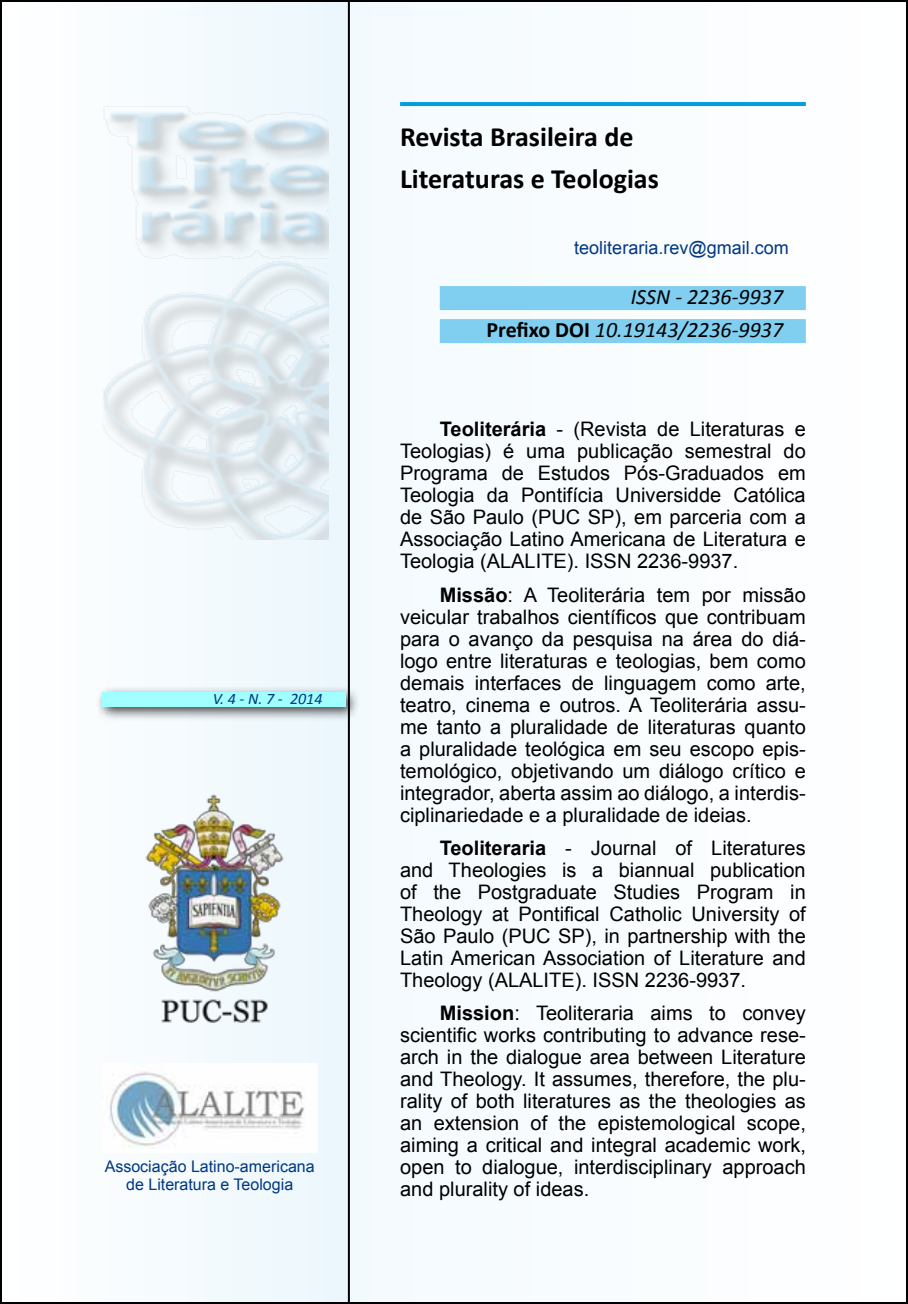
<style>
.page{position:relative;width:908px;height:1304px;background:#fff}
.page>*{position:absolute;margin:0;border:0;box-sizing:border-box;transform-origin:0 0}
.t1{font:700 28px/42px "Calibri";color:#000}
.t2{font:italic 22px/33px "Calibri";color:#000;text-align:right}
.t3{font:20px/22px "Arial";color:#000;text-align:justify}
.t4{font:18px "Arial";color:#003882}
.t5{font:16px/18px "Arial";color:#003882;text-align:center}
.t6{font:italic 16px "Calibri";color:#003882}
.s1{font-weight:700;font-style:normal}
.s2{font-weight:700}
</style>
<div class="page">
<div style="left:1px;top:1px;width:905px;height:1302px;background:#f9fcfe"></div>
<div style="left:0;top:0;width:350px;height:1304px;border:2px solid #000"></div>
<img style="left:103px;top:102px;width:225px;height:437px">
<div style="left:95px;top:685px;width:265px;height:36px;background:#000;opacity:.75"></div>
<div style="left:102px;top:692px;width:243px;height:15px;background:#a2ffff"></div>
<hr style="left:400px;top:102px;width:405px;height:4px;background:#009ee0">
<div style="left:439px;top:286px;width:366px;height:24px;background:#80cef0"></div>
<div style="left:439px;top:319px;width:366px;height:24px;background:#80cef0"></div>
<img style="left:110px;top:1072px;width:195px;height:77px">
<img style="left:145px;top:794px;width:139px;height:229px">
<p class="t6" style="left:213px;top:689px;width:111px">V. 4 - N. 7 - 2014</p>
<p class="t5" style="left:105px;top:1157px;width:211px">Associação Latino-americana de Literatura e Teologia</p>
<h1 class="t1" style="left:400px;top:114px;width:260px">Revista Brasileira de<br>Literaturas e Teologias</h1>
<p class="t4" style="left:574px;top:236px;width:216px">teoliteraria.rev@gmail.com</p>
<p class="t2" style="left:486px;top:280px;width:298px">ISSN - 2236-9937<br><span class="s1">Prefixo DOI</span> 10.19143/2236-9937</p>
<p class="t3" style="left:400px;top:419px;width:407px;text-indent:40px"><span class="s2">Teoliterária</span> - (Revista de Literaturas e Teologias) é uma publicação semestral do Programa de Estudos Pós-Graduados em Teologia da Pontifícia Universidde Católica de São Paulo (PUC SP), em parceria com a Associação Latino Americana de Literatura e Teologia (ALALITE). ISSN 2236-9937.</p>
<p class="t3" style="left:400px;top:584px;width:407px;text-indent:40px"><span class="s2">Missão</span>: A Teoliterária tem por missão veicular trabalhos científicos que contribuam para o avanço da pesquisa na área do diá&shy;logo entre literaturas e teologias, bem como demais interfaces de linguagem como arte, teatro, cinema e outros. A Teoliterária assu&shy;me tanto a pluralidade de literaturas quanto a pluralidade teológica em seu escopo epis&shy;temológico, objetivando um diálogo crítico e integrador, aberta assim ao diálogo, a interdis&shy;ciplinariedade e a pluralidade de ideias.</p>
<p class="t3" style="left:400px;top:837px;width:407px;text-indent:40px"><span class="s2">Teoliteraria</span> - Journal of Literatures and Theologies is a biannual publication of the Postgraduate Studies Program in Theology at Pontifical Catholic University of São Paulo (PUC SP), in partnership with the Latin American Association of Literature and Theology (ALALITE). ISSN 2236-9937.</p>
<p class="t3" style="left:400px;top:1003px;width:407px;text-indent:40px"><span class="s2">Mission</span>: Teoliteraria aims to convey scientific works contributing to advance rese&shy;arch in the dialogue area between Literature and Theology. It assumes, therefore, the plu&shy;rality of both literatures as the theologies as an extension of the epistemological scope, aiming a critical and integral academic work, open to dialogue, interdisciplinary approach and plurality of ideas.</p>
</div>
